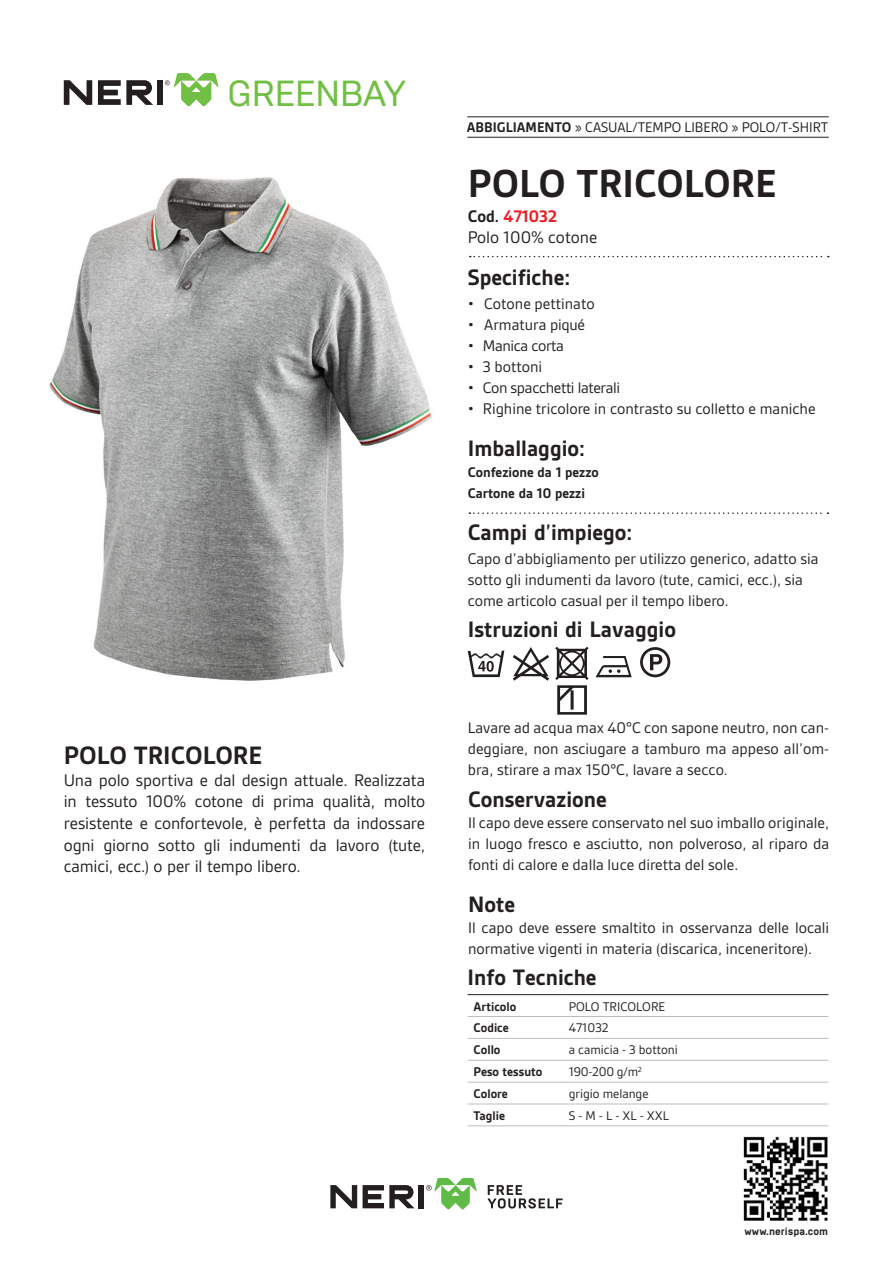
<style>
.page{position:relative;width:893px;height:1263px;background:#fff}
.page>*{position:absolute;margin:0;border:0;box-sizing:border-box;transform-origin:0 0}
.t1{font:700 42px "Gesta";color:#231f20}
.t2{font:36.3px "Brutal Type";letter-spacing:-.02em;color:#71bf44}
.t3{font:700 27px "Gesta";color:#231f20}
.t4{font:700 24px "Gesta";color:#231f20}
.t5{font:18px/21.6px "Gesta";letter-spacing:-.005em;color:#231f20}
.t6{font:16.5px/21px "Gesta";color:#231f20}
.t7{font:16.5px "Gesta";letter-spacing:-.02em;color:#231f20}
.t8{font:15px "Gesta";color:#231f20}
.t9{font:700 15px/21px "Gesta";color:#231f20}
.t10{font:13.5px "Gesta";color:#231f20}
.t11{font:700 13.5px "Gesta";color:#231f20}
.t12{font:700 10.5px "Brutal Type";color:#231f20}
.s1{font-weight:700}
.s2{font-weight:700;color:#ee1d23}
</style>
<div class="page">
<svg style="left:64px;top:80px;width:28px;height:25px"></svg>
<svg style="left:98px;top:80px;width:55px;height:25px"></svg>
<div style="left:157px;top:80px;width:5px;height:25px;background:#231f20"></div>
<svg style="left:165px;top:73px;width:53px;height:33px"></svg>
<svg style="left:488px;top:1185px;width:75px;height:23px"></svg>
<svg style="left:330px;top:1185px;width:27px;height:23px"></svg>
<svg style="left:363px;top:1185px;width:51px;height:23px"></svg>
<div style="left:418px;top:1185px;width:5px;height:23px;background:#231f20"></div>
<svg style="left:426px;top:1178px;width:51px;height:31px"></svg>
<img style="left:49px;top:178px;width:383px;height:502px">
<hr style="left:467px;top:137px;width:362px;height:1px;background:#231f20">
<hr style="left:467px;top:116px;width:362px;height:1px;background:#231f20">
<svg style="left:469px;top:512px;width:359px;height:2px"></svg>
<hr style="left:468px;top:994px;width:95px;height:1px;background:#231f20">
<hr style="left:563px;top:994px;width:265px;height:1px;background:#231f20">
<hr style="left:468px;top:1016px;width:95px;height:1px;background:#bcbdc0">
<hr style="left:563px;top:1016px;width:265px;height:1px;background:#bcbdc0">
<hr style="left:468px;top:1038px;width:95px;height:1px;background:#bcbdc0">
<hr style="left:563px;top:1038px;width:265px;height:1px;background:#bcbdc0">
<hr style="left:468px;top:1060px;width:95px;height:1px;background:#bcbdc0">
<hr style="left:563px;top:1060px;width:265px;height:1px;background:#bcbdc0">
<hr style="left:468px;top:1082px;width:95px;height:1px;background:#bcbdc0">
<hr style="left:563px;top:1082px;width:265px;height:1px;background:#bcbdc0">
<hr style="left:468px;top:1104px;width:95px;height:1px;background:#bcbdc0">
<hr style="left:563px;top:1104px;width:265px;height:1px;background:#bcbdc0">
<hr style="left:468px;top:1125px;width:95px;height:1px;background:#bcbdc0">
<hr style="left:563px;top:1125px;width:265px;height:1px;background:#bcbdc0">
<svg style="left:470px;top:256px;width:359px;height:1px"></svg>
<img style="left:743px;top:1136px;width:85px;height:85px">
<svg style="left:468px;top:651px;width:36px;height:26px"></svg>
<svg style="left:513px;top:647px;width:36px;height:34px"></svg>
<svg style="left:595px;top:656px;width:37px;height:21px"></svg>
<svg style="left:640px;top:647px;width:30px;height:30px"></svg>
<svg style="left:555px;top:647px;width:34px;height:68px"></svg>
<h2 class="t2" style="left:227px;top:72px;width:180px">GREENBAY</h2>
<h3 class="t3" style="left:64px;top:741px;width:200px">POLO TRICOLORE</h3>
<p class="t5" style="left:64px;top:769px;width:363px;text-align:justify">Una polo sportiva e dal design attuale. Realizzata in tessuto 100% cotone di prima qualità, molto resistente e confortevole, è perfetta da indossare ogni giorno sotto gli indumenti da lavoro (tute, camici, ecc.) o per il tempo libero.</p>
<p class="t8" style="left:467px;top:120px;width:363px"><span class="s1">ABBIGLIAMENTO</span> » CASUAL/TEMPO LIBERO » POLO/T-SHIRT</p>
<h1 class="t1" style="left:468px;top:161px;width:310px">POLO TRICOLORE</h1>
<p class="t5" style="left:468px;top:206px;width:131px;line-height:21px"><span class="s1">Cod.</span> <span class="s2">471032<br></span>Polo 100% cotone</p>
<h3 class="t4" style="left:468px;top:264px;width:104px">Specifiche:</h3>
<p class="t6" style="left:468px;top:293px;width:128px">• Cotone pettinato</p>
<p class="t6" style="left:468px;top:314px;width:119px">• Armatura piqué</p>
<p class="t7" style="left:468px;top:337px;width:98px">• Manica corta</p>
<p class="t6" style="left:468px;top:356px;width:76px">• 3 bottoni</p>
<p class="t7" style="left:468px;top:379px;width:154px">• Con spacchetti laterali</p>
<p class="t6" style="left:468px;top:398px;width:349px">• Righine tricolore in contrasto su colletto e maniche</p>
<h3 class="t4" style="left:468px;top:435px;width:119px">Imballaggio:</h3>
<p class="t9" style="left:468px;top:462px;width:133px">Confezione da 1 pezzo<br>Cartone da 10 pezzi</p>
<h3 class="t4" style="left:468px;top:519px;width:166px">Campi d’impiego:</h3>
<p class="t6" style="left:468px;top:548px;width:352px">Capo d’abbigliamento per utilizzo generico, adatto sia sotto gli indumenti da lavoro (tute, camici, ecc.), sia come articolo casual per il tempo libero.</p>
<h3 class="t4" style="left:468px;top:616px;width:210px">Istruzioni di Lavaggio</h3>
<p class="t6" style="left:468px;top:718px;width:363px;text-align:justify">Lavare ad acqua max 40°C con sapone neutro, non can&shy;deggiare, non asciugare a tamburo ma appeso all’om&shy;bra, stirare a max 150°C, lavare a secco.</p>
<h3 class="t4" style="left:468px;top:786px;width:140px">Conservazione</h3>
<p class="t6" style="left:468px;top:812px;width:363px;text-align:justify">Il capo deve essere conservato nel suo imballo originale, in luogo fresco e asciutto, non polveroso, al riparo da fonti di calore e dalla luce diretta del sole.</p>
<h3 class="t4" style="left:468px;top:891px;width:49px">Note</h3>
<p class="t6" style="left:468px;top:917px;width:363px">Il capo deve essere smaltito in osservanza delle locali normative vigenti in materia (discarica, inceneritore).</p>
<h3 class="t4" style="left:468px;top:964px;width:130px">Info Tecniche</h3>
<p class="t11" style="left:474px;top:999px;width:44px">Articolo</p>
<p class="t10" style="left:569px;top:999px;width:98px">POLO TRICOLORE</p>
<p class="t11" style="left:474px;top:1021px;width:37px">Codice</p>
<p class="t10" style="left:569px;top:1021px;width:41px">471032</p>
<p class="t11" style="left:474px;top:1042px;width:28px">Collo</p>
<p class="t10" style="left:569px;top:1043px;width:110px">a camicia - 3 bottoni</p>
<p class="t11" style="left:474px;top:1064px;width:70px">Peso tessuto</p>
<p class="t10" style="left:569px;top:1064px;width:75px">190-200 g/m<sup>2</sup></p>
<p class="t11" style="left:474px;top:1086px;width:36px">Colore</p>
<p class="t10" style="left:569px;top:1086px;width:81px">grigio melange</p>
<p class="t11" style="left:474px;top:1108px;width:33px">Taglie</p>
<p class="t10" style="left:569px;top:1108px;width:102px">S - M - L - XL - XXL</p>
<p class="t12" style="left:745px;top:1225px;width:85px">www.nerispa.com</p>
</div>
